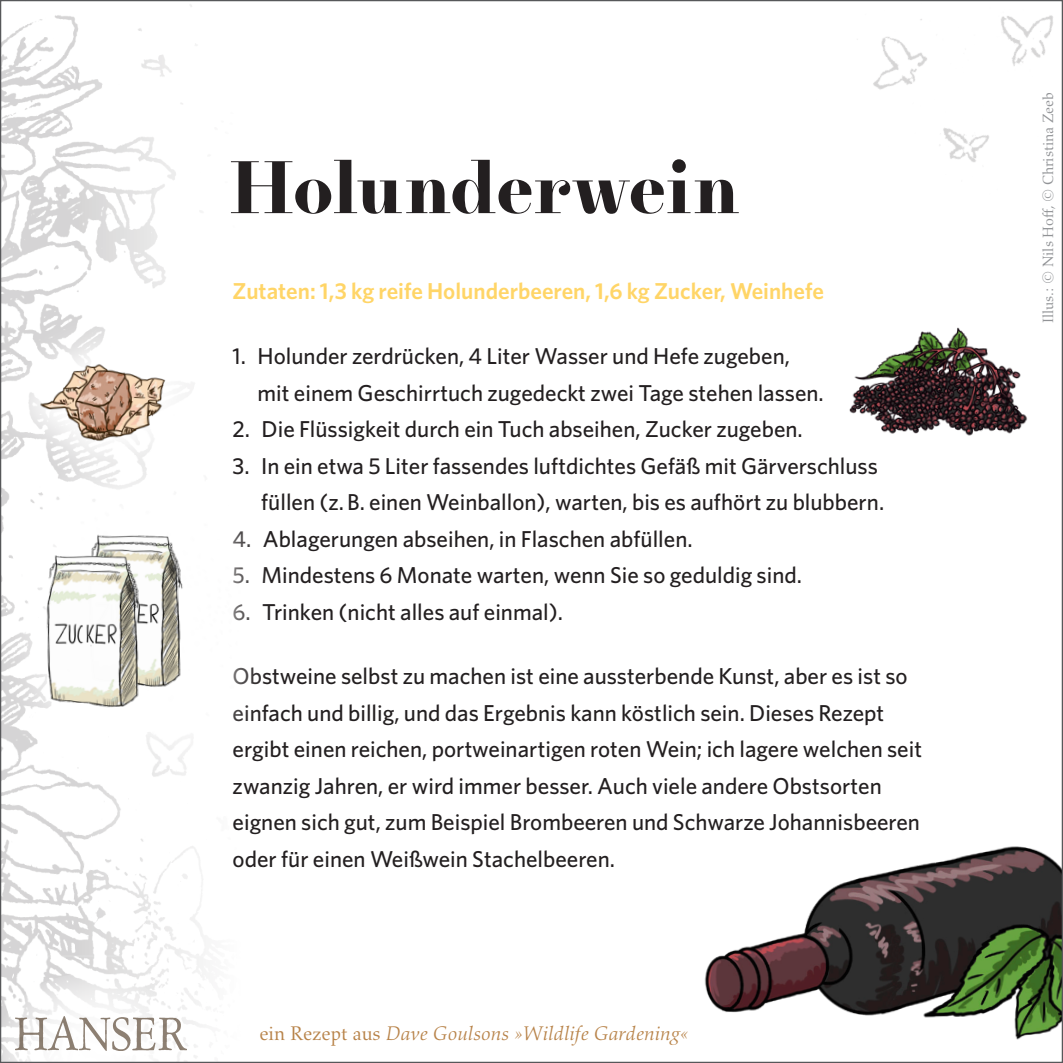
<style>
.page{position:relative;width:1063px;height:1063px;background:#fff}
.page>*{position:absolute;margin:0;border:0;box-sizing:border-box;transform-origin:0 0}
.t1{font:700 75px "New Paris Headline";letter-spacing:-.015em;color:#231f20}
.t2{font:500 23px/36.5px "Whitney";color:#231f20}
.t3{font:600 23px "Whitney";color:#ffd567}
.t4{font:italic 20px "Aldus Nova Pro";color:#b88349}
.t5{font:15px "Aldus Nova Pro";color:#919396}
.s1{font-style:normal}
</style>
<div class="page">
<img style="left:2px;top:4px;width:201px;height:1054px">
<img style="left:873px;top:15px;width:180px;height:147px">
<svg style="left:2px;top:973px;width:192px;height:88px"></svg>
<img style="left:16px;top:1017px;width:170px;height:34px">
<img style="left:849px;top:327px;width:179px;height:109px">
<div style="left:0;top:440px;width:277px;height:341px;background:#fff"></div>
<img style="left:97px;top:534px;width:86px;height:153px">
<img style="left:36px;top:539px;width:116px;height:170px">
<svg style="left:2px;top:307px;width:201px;height:193px"></svg>
<img style="left:34px;top:350px;width:146px;height:107px">
<img style="left:704px;top:846px;width:357px;height:194px">
<h1 class="t1" style="left:229px;top:145px;width:511px">Holunderwein</h1>
<p class="t3" style="left:233px;top:276px;width:593px">Zutaten: 1,3 kg reife Holunderbeeren, 1,6 kg Zucker, Weinhefe</p>
<p class="t2" style="left:258px;top:337px;width:568px;text-indent:-25px">1. Holunder zerdrücken, 4 Liter Wasser und Hefe zugeben, mit einem Geschirrtuch zugedeckt zwei Tage stehen lassen.</p>
<p class="t2" style="left:233px;top:410px;width:572px">2. Die Flüssigkeit durch ein Tuch abseihen, Zucker zugeben.</p>
<p class="t2" style="left:233px;top:447px;width:653px;text-align:right">3. In ein etwa 5 Liter fassendes luftdichtes Gefäß mit Gärverschluss füllen (z. B. einen Weinballon), warten, bis es aufhört zu blubbern.</p>
<p class="t2" style="left:233px;top:520px;width:462px">4. Ablagerungen abseihen, in Flaschen abfüllen.</p>
<p class="t2" style="left:233px;top:556px;width:571px">5. Mindestens 6 Monate warten, wenn Sie so geduldig sind.</p>
<p class="t2" style="left:233px;top:593px;width:332px">6. Trinken (nicht alles auf einmal).</p>
<p class="t2" style="left:233px;top:658px;width:691px">Obstweine selbst zu machen ist eine aussterbende Kunst, aber es ist so einfach und billig, und das Ergebnis kann köstlich sein. Dieses Rezept ergibt einen reichen, portweinartigen roten Wein; ich lagere welchen seit zwanzig Jahren, er wird immer besser. Auch viele andere Obstsorten eignen sich gut, zum Beispiel Brombeeren und Schwarze Johannisbeeren oder für einen Weißwein Stachelbeeren.</p>
<p class="t4" style="left:259px;top:1022px;width:432px"><span class="s1">ein Rezept aus</span> Dave Goulsons »Wildlife Gardening«</p>
<p class="t5" style="left:1039px;top:323px;width:233px;rotate:-90deg">Illus.: © Nils Hoff, © Christina Zeeb</p>
</div>
